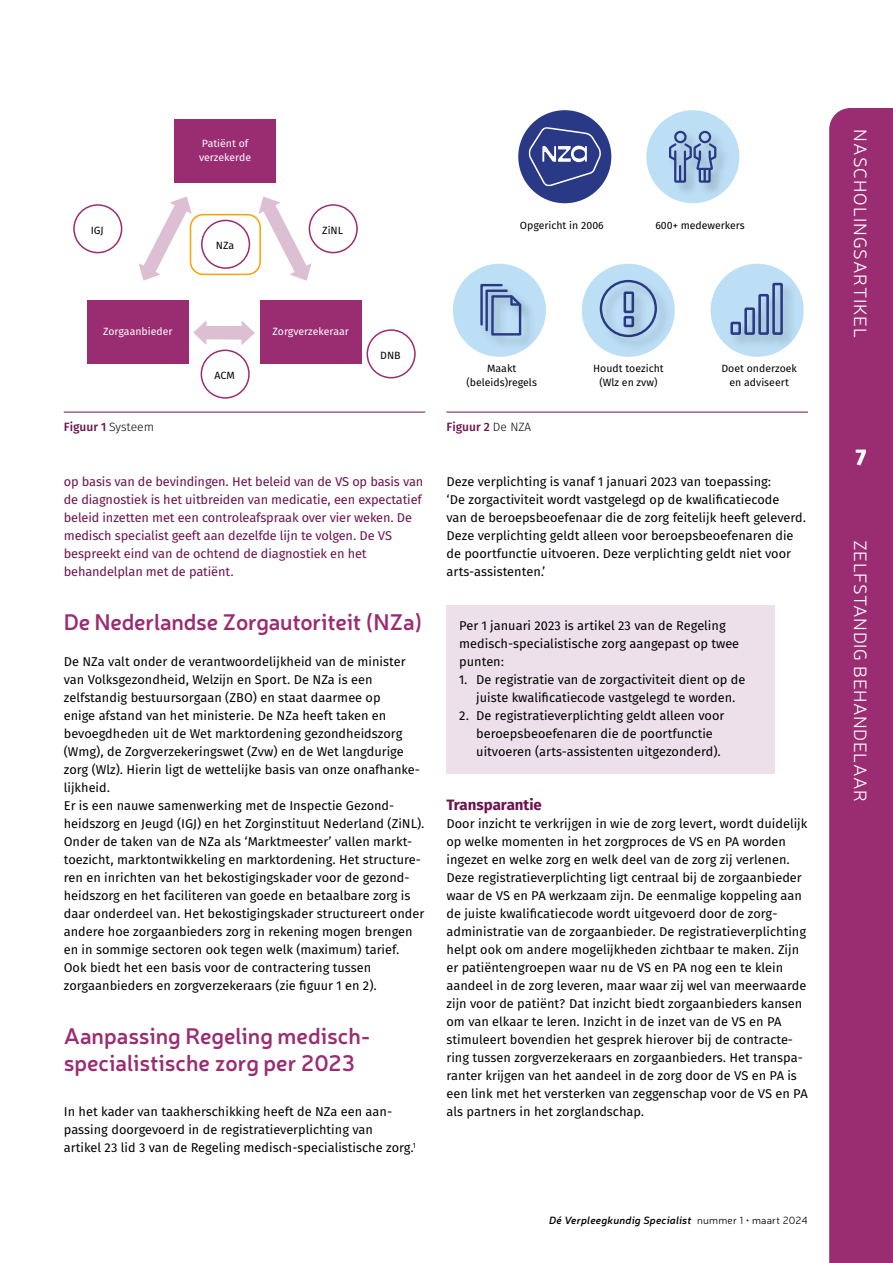
<style>
.page{position:relative;width:893px;height:1263px;background:#fff}
.page>*{position:absolute;margin:0;border:0;box-sizing:border-box;transform-origin:0 0}
.t1{font:600 22.5px/27px "Neris";letter-spacing:-.005em;color:#9a2c72}
.t2{font:700 22.5px "Fira Sans OT";color:#fff}
.t3{font:300 18px "Neris";letter-spacing:.035em;color:#fff}
.t4{font:700 15px "Fira Sans OT";color:#6d134f}
.t5{font:12.75px/18px "Fira Sans OT";color:#000}
.t6{font:12.75px/18px "Fira Sans OT";letter-spacing:-.01em;color:#6d134f}
.t7{font:12px "Fira Sans OT Medium";color:#6d134f}
.t8{font:10.5px/13.5px "Fira Sans OT";color:#000;text-align:center}
.t9{font:10.5px/13.5px "Fira Sans OT";color:#fff}
.t10{font:italic 600 10.5px "Neris";letter-spacing:.02em;color:#000}
.s1{font-family:"Fira Sans OT Light";color:#000}
.s2{font-weight:300;font-style:normal}
</style>
<div class="page">
<div style="left:829px;top:108px;width:64px;height:1155px;background:#9a2c72"></div>
<div style="left:446px;top:605px;width:329px;height:169px;background:#eee0ea"></div>
<hr style="left:64px;top:412px;width:361px;height:1px;background:#6d134f">
<hr style="left:446px;top:412px;width:362px;height:1px;background:#6d134f">
<div style="left:518px;top:110px;width:93px;height:93px;background:#2a3985;border-radius:50%"></div>
<svg style="left:529px;top:127px;width:72px;height:59px"></svg>
<div style="left:646px;top:110px;width:93px;height:93px;background:#bddff6;border-radius:50%"></div>
<div style="left:453px;top:264px;width:93px;height:93px;background:#bddff6;border-radius:50%"></div>
<div style="left:582px;top:264px;width:93px;height:93px;background:#bddff6;border-radius:50%"></div>
<div style="left:711px;top:264px;width:93px;height:93px;background:#bddff6;border-radius:50%"></div>
<div style="left:489px;top:293px;width:47px;height:57px;background:#b5d6ec"></div>
<div style="left:508px;top:295px;width:26px;height:25px;background:#000;opacity:.25"></div>
<svg style="left:480px;top:283px;width:42px;height:54px"></svg>
<div style="left:598px;top:279px;width:73px;height:72px;background:#000;opacity:.25"></div>
<div style="left:600px;top:280px;width:57px;height:57px;border:2px solid #2a3985;border-radius:50%"></div>
<div style="left:622px;top:290px;width:27px;height:37px;background:#000;opacity:.25"></div>
<div style="left:624px;top:291px;width:10px;height:22px;border:3px solid #2a3985"></div>
<div style="left:622px;top:314px;width:27px;height:28px;background:#000;opacity:.25"></div>
<div style="left:624px;top:316px;width:10px;height:11px;border:3px solid #2a3985"></div>
<div style="left:729px;top:320px;width:27px;height:29px;background:#000;opacity:.25"></div>
<div style="left:730px;top:322px;width:11px;height:13px;border:3px solid #2a3985"></div>
<div style="left:742px;top:306px;width:27px;height:43px;background:#000;opacity:.25"></div>
<div style="left:744px;top:307px;width:11px;height:28px;border:3px solid #2a3985"></div>
<div style="left:756px;top:292px;width:27px;height:57px;background:#000;opacity:.25"></div>
<div style="left:758px;top:294px;width:11px;height:41px;border:3px solid #2a3985"></div>
<div style="left:770px;top:281px;width:27px;height:68px;background:#000;opacity:.25"></div>
<div style="left:772px;top:283px;width:11px;height:52px;border:3px solid #2a3985"></div>
<div style="left:673px;top:129px;width:28px;height:29px;background:#000;opacity:.25"></div>
<div style="left:674px;top:131px;width:13px;height:12px;border:2px solid #2a3985;border-radius:50%"></div>
<div style="left:677px;top:164px;width:18px;height:32px;background:#000;opacity:.25"></div>
<div style="left:697px;top:129px;width:28px;height:29px;background:#000;opacity:.25"></div>
<div style="left:699px;top:131px;width:12px;height:12px;border:2px solid #2a3985;border-radius:50%"></div>
<div style="left:708px;top:142px;width:23px;height:32px;background:#bcdef5"></div>
<div style="left:697px;top:167px;width:28px;height:30px;background:#000;opacity:.25"></div>
<div style="left:702px;top:167px;width:18px;height:29px;background:#000;opacity:.25"></div>
<div style="left:695px;top:149px;width:32px;height:36px;background:#b4d4ea"></div>
<svg style="left:669px;top:141px;width:49px;height:43px"></svg>
<div style="left:175px;top:120px;width:101px;height:63px;background:#9a2c72"></div>
<div style="left:87px;top:301px;width:101px;height:63px;background:#9a2c72"></div>
<div style="left:260px;top:301px;width:101px;height:63px;background:#9a2c72"></div>
<div style="left:73px;top:204px;width:49px;height:49px;border:2px solid #9a2c72;border-radius:50%"></div>
<div style="left:309px;top:204px;width:49px;height:49px;border:2px solid #9a2c72;border-radius:50%"></div>
<div style="left:367px;top:329px;width:49px;height:49px;border:2px solid #9a2c72;border-radius:50%"></div>
<div style="left:201px;top:350px;width:49px;height:49px;border:2px solid #9a2c72;border-radius:50%"></div>
<div style="left:201px;top:220px;width:49px;height:49px;border:2px solid #9a2c72;border-radius:50%"></div>
<div style="left:190px;top:214px;width:71px;height:61px;border:2px solid #f5a300;border-radius:13px"></div>
<svg style="left:249px;top:196px;width:72px;height:85px"></svg>
<svg style="left:138px;top:196px;width:63px;height:85px"></svg>
<div style="left:202px;top:326px;width:44px;height:14px;background:#ddbfd3"></div>
<svg style="left:242px;top:321px;width:13px;height:24px"></svg>
<svg style="left:193px;top:321px;width:13px;height:24px"></svg>
<p class="t9" style="left:199px;top:138px;width:53px">Patiënt of verzekerde</p>
<p class="t8" style="left:91px;top:224px;width:15px">IGJ</p>
<p class="t8" style="left:322px;top:224px;width:22px">ZiNL</p>
<p class="t8" style="left:216px;top:240px;width:20px">NZa</p>
<p class="t9" style="left:103px;top:325px;width:71px">Zorgaanbieder</p>
<p class="t9" style="left:273px;top:325px;width:78px">Zorgverzekeraar</p>
<p class="t8" style="left:214px;top:369px;width:22px">ACM</p>
<p class="t8" style="left:380px;top:349px;width:22px">DNB</p>
<p class="t8" style="left:520px;top:219px;width:85px">Opgericht in 2006</p>
<p class="t8" style="left:655px;top:219px;width:91px">600+ medewerkers</p>
<p class="t8" style="left:467px;top:363px;width:72px">Maakt (beleids)regels</p>
<p class="t8" style="left:593px;top:363px;width:72px">Houdt toezicht (Wlz en zvw)</p>
<p class="t8" style="left:721px;top:363px;width:77px">Doet onderzoek en adviseert</p>
<p class="t7" style="left:64px;top:418px;width:92px">Figuur 1 <span class="s1">Systeem</span></p>
<p class="t7" style="left:446px;top:418px;width:86px">Figuur 2 <span class="s1">De NZA</span></p>
<p class="t6" style="left:64px;top:473px;width:361px">op basis van de bevindingen. Het beleid van de VS op basis van de diagnostiek is het uitbreiden van medicatie, een expectatief beleid inzetten met een controleafspraak over vier weken. De medisch specialist geeft aan dezelfde lijn te volgen. De VS bespreekt eind van de ochtend de diagnostiek en het behandelplan met de patiënt.</p>
<h1 class="t1" style="left:64px;top:607px;width:360px">De Nederlandse Zorgautoriteit (NZa)</h1>
<p class="t5" style="left:64px;top:653px;width:362px">De NZa valt onder de verantwoordelijkheid van de minister van Volksgezondheid, Welzijn en Sport. De NZa is een zelfstandig bestuursorgaan (ZBO) en staat daarmee op<br>enige afstand van het ministerie. De NZa heeft taken en bevoegdheden uit de Wet marktordening gezondheidszorg (Wmg), de Zorgverzekeringswet (Zvw) en de Wet langdurige zorg (Wlz). Hierin ligt de wettelijke basis van onze onafhanke&shy;lijkheid.<br>Er is een nauwe samenwerking met de Inspectie Gezond&shy;heidszorg en Jeugd (IGJ) en het Zorginstituut Nederland (ZiNL).<br>Onder de taken van de NZa als ‘Marktmeester’ vallen markt&shy;toezicht, marktontwikkeling en marktordening. Het structure&shy;ren en inrichten van het bekostigingskader voor de gezond&shy;heidszorg en het faciliteren van goede en betaalbare zorg is daar onderdeel van. Het bekostigingskader structureert onder andere hoe zorgaanbieders zorg in rekening mogen brengen en in sommige sectoren ook tegen welk (maximum) tarief.<br>Ook biedt het een basis voor de contractering tussen zorgaanbieders en zorgverzekeraars (zie figuur 1 en 2).</p>
<h1 class="t1" style="left:64px;top:1021px;width:308px">Aanpassing Regeling medisch&shy;specialistische zorg per 2023</h1>
<p class="t5" style="left:64px;top:1103px;width:354px">In het kader van taakherschikking heeft de NZa een aan&shy;passing doorgevoerd in de registratieverplichting van<br>artikel 23 lid 3 van de Regeling medisch-specialistische zorg.<sup>1</sup></p>
<p class="t5" style="left:446px;top:473px;width:361px">Deze verplichting is vanaf 1 januari 2023 van toepassing:<br>‘De zorgactiviteit wordt vastgelegd op de kwalificatiecode<br>van de beroepsbeoefenaar die de zorg feitelijk heeft geleverd.<br>Deze verplichting geldt alleen voor beroepsbeoefenaren die de poortfunctie uitvoeren. Deze verplichting geldt niet voor arts-assistenten.’</p>
<p class="t5" style="left:459px;top:618px;width:281px">Per 1 januari 2023 is artikel 23 van de Regeling medisch-specialistische zorg aangepast op twee punten:</p>
<p class="t5" style="left:459px;top:672px;width:288px;text-align:center">1. De registratie van de zorgactiviteit dient op de juiste kwalificatiecode vastgelegd te worden.</p>
<p class="t5" style="left:476px;top:708px;width:250px;text-indent:-17px">2. De registratieverplichting geldt alleen voor beroepsbeoefenaren die de poortfunctie uitvoeren (arts-assistenten uitgezonderd).</p>
<p class="t4" style="left:446px;top:794px;width:97px">Transparantie</p>
<p class="t5" style="left:446px;top:815px;width:363px">Door inzicht te verkrijgen in wie de zorg levert, wordt duidelijk op welke momenten in het zorgproces de VS en PA worden ingezet en welke zorg en welk deel van de zorg zij verlenen.<br>Deze registratieverplichting ligt centraal bij de zorgaanbieder waar de VS en PA werkzaam zijn. De eenmalige koppeling aan de juiste kwalificatiecode wordt uitgevoerd door de zorg&shy;administratie van de zorgaanbieder. De registratieverplichting helpt ook om andere mogelijkheden zichtbaar te maken. Zijn er patiëntengroepen waar nu de VS en PA nog een te klein aandeel in de zorg leveren, maar waar zij wel van meerwaarde zijn voor de patiënt? Dat inzicht biedt zorgaanbieders kansen om van elkaar te leren. Inzicht in de inzet van de VS en PA stimuleert bovendien het gesprek hierover bij de contracte&shy;ring tussen zorgverzekeraars en zorgaanbieders. Het transpa&shy;ranter krijgen van het aandeel in de zorg door de VS en PA is een link met het versterken van zeggenschap voor de VS en PA als partners in het zorglandschap.</p>
<p class="t10" style="left:549px;top:1213px;width:260px">Dé Verpleegkundig Specialist <span class="s2">nummer 1 • maart 2024</span></p>
<h2 class="t3" style="left:872px;top:129px;width:210px;rotate:90deg">NASCHOLINGSARTIKEL</h2>
<h1 class="t2" style="left:856px;top:441px;width:12px">7</h1>
<h2 class="t3" style="left:872px;top:540px;width:264px;rotate:90deg">ZELFSTANDIG BEHANDELAAR</h2>
</div>
